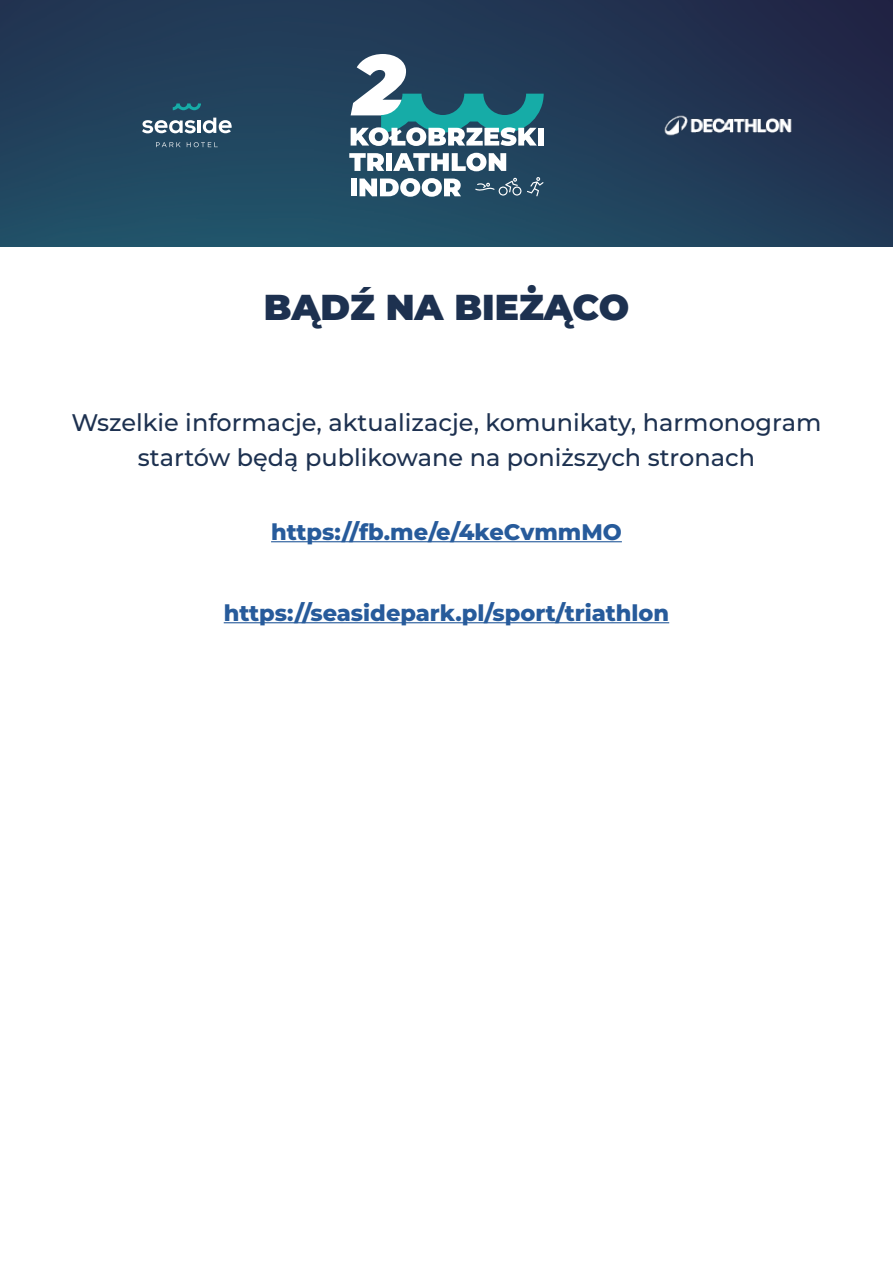
<style>
.page{position:relative;width:893px;height:1263px;background:#fff}
.page>*{position:absolute;margin:0;border:0;box-sizing:border-box;transform-origin:0 0}
.t1{font:900 36px "Montserrat";color:#1d3150}
.t2{font:500 24px/34.5px "Montserrat";color:#1d3150;text-align:center}
.t3{font:800 22.5px "Montserrat";color:#275b9b}
</style>
<div class="page">
<img style="left:1px;top:0;width:892px;height:247px">
<svg style="left:475px;top:178px;width:46px;height:18px"></svg>
<svg style="left:527px;top:177px;width:16px;height:19px"></svg>
<svg style="left:351px;top:54px;width:193px;height:92px"></svg>
<div style="left:538px;top:128px;width:6px;height:18px;background:#fff"></div>
<svg style="left:349px;top:153px;width:35px;height:18px"></svg>
<div style="left:386px;top:153px;width:6px;height:18px;background:#fff"></div>
<svg style="left:393px;top:153px;width:113px;height:18px"></svg>
<div style="left:351px;top:179px;width:6px;height:17px;background:#fff"></div>
<svg style="left:359px;top:178px;width:102px;height:19px"></svg>
<svg style="left:142px;top:118px;width:90px;height:15px"></svg>
<svg style="left:173px;top:103px;width:28px;height:7px"></svg>
<svg style="left:156px;top:142px;width:25px;height:5px"></svg>
<svg style="left:187px;top:142px;width:31px;height:5px"></svg>
<img style="left:661px;top:112px;width:134px;height:27px">
<hr style="left:271px;top:541px;width:351px;height:1px;background:#275b9b">
<hr style="left:224px;top:622px;width:445px;height:1px;background:#275b9b">
<h1 class="t1" style="left:264px;top:280px;width:367px">BĄDŹ NA BIEŻĄCO</h1>
<p class="t2" style="left:71px;top:404px;width:751px">Wszelkie informacje, aktualizacje, komunikaty, harmonogram startów będą publikowane na poniższych stronach</p>
<p class="t3" style="left:271px;top:515px;width:352px">https://fb.me/e/4keCvmmMO</p>
<p class="t3" style="left:224px;top:596px;width:447px">https://seasidepark.pl/sport/triathlon</p>
</div>
